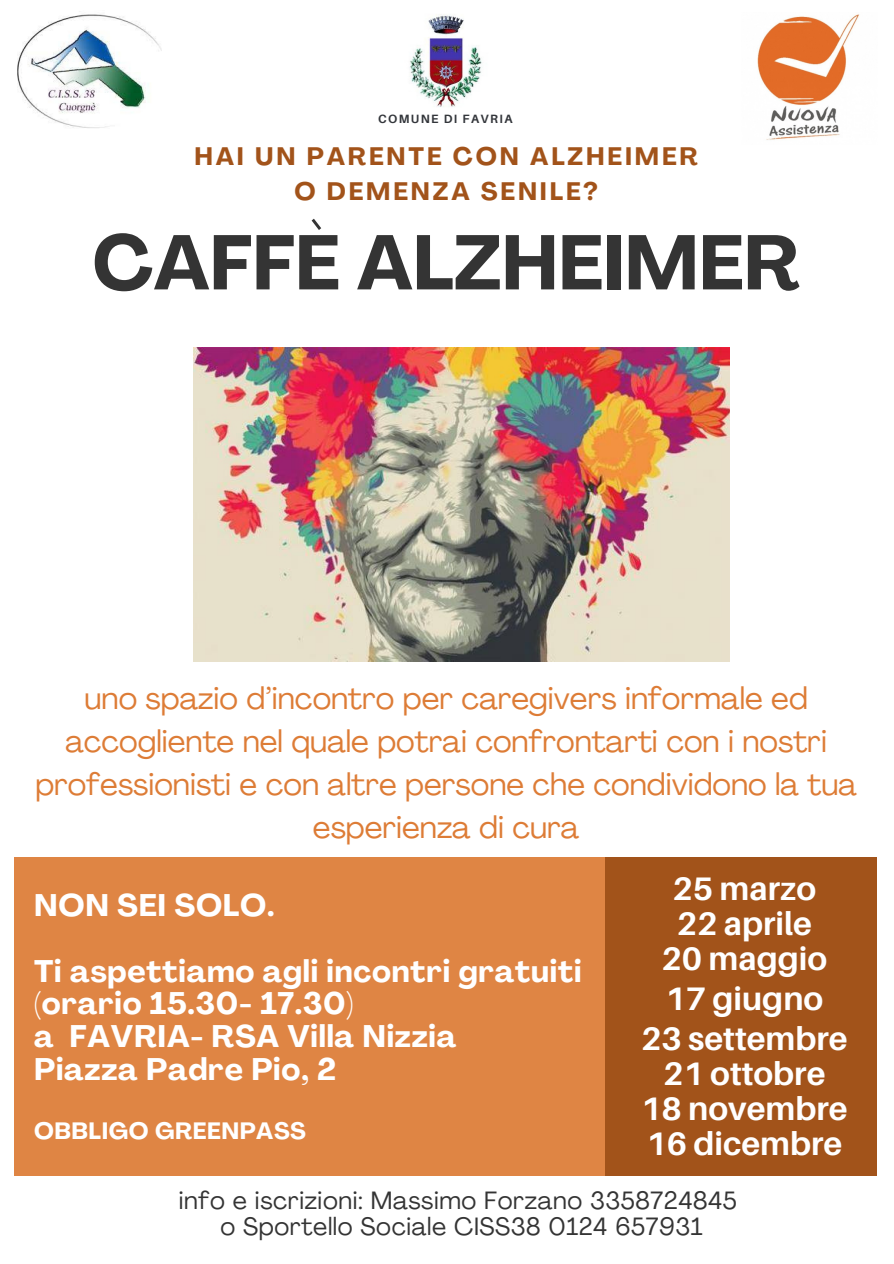
<style>
.page{position:relative;width:894px;height:1264px;background:#fff}
.page>*{position:absolute;margin:0;border:0;box-sizing:border-box;transform-origin:0 0}
.t1{font:700 76.2px "Agrandir";color:#343434}
.t2{font:700 32.55px "Aileron";color:#fff}
.t3{font:30.9px/42.8px "Agrandir";color:#dd7c36;text-align:center}
.t4{font:700 30.75px/32.7px "Agrandir";letter-spacing:.025em;color:#fff}
.t5{font:700 24.9px/34.7px "Agrandir";letter-spacing:.115em;color:#a2531a;text-align:center}
.t6{font:24.75px "Agrandir";letter-spacing:.025em;color:#343434}
.t7{font:700 23.25px "Agrandir";letter-spacing:.025em;color:#fff}
.t8{font:700 12px "Aileron";letter-spacing:.115em;color:#33363b}
</style>
<div class="page">
<div style="left:14px;top:856px;width:594px;height:319px;background:#df8544"></div>
<div style="left:605px;top:856px;width:271px;height:319px;background:#a2531a"></div>
<img style="left:193px;top:347px;width:536px;height:315px">
<img style="left:17px;top:14px;width:144px;height:114px">
<img style="left:757px;top:14px;width:103px;height:126px">
<img style="left:409px;top:14px;width:73px;height:93px">
<p class="t8" style="left:378px;top:111px;width:136px">COMUNE DI FAVRIA</p>
<p class="t5" style="left:194px;top:141px;width:505px">HAI UN PARENTE CON ALZHEIMER<br>O DEMENZA SENILE?</p>
<p class="t1" style="left:92px;top:232px;width:708px">CAFFÈ ALZHEIMER</p>
<p class="t3" style="left:35px;top:680px;width:822px">uno spazio d’incontro per caregivers informale ed accogliente nel quale potrai confrontarti con i nostri professionisti e con altre persone che condividono la tua esperienza di cura</p>
<p class="t4" style="left:34px;top:892px;width:242px">NON SEI SOLO.</p>
<p class="t4" style="left:34px;top:957px;width:548px">Ti aspettiamo agli incontri gratuiti (orario 15.30- 17.30)</p>
<p class="t4" style="left:34px;top:1023px;width:423px">a FAVRIA- RSA Villa Nizzia</p>
<p class="t4" style="left:34px;top:1055px;width:303px">Piazza Padre Pio, 2</p>
<p class="t7" style="left:34px;top:1121px;width:273px">OBBLIGO GREENPASS</p>
<p class="t2" style="left:672px;top:868px;width:145px">25 marzo</p>
<p class="t2" style="left:676px;top:903px;width:137px">22 aprile</p>
<p class="t2" style="left:661px;top:938px;width:167px">20 maggio</p>
<p class="t2" style="left:665px;top:978px;width:159px">17 giugno</p>
<p class="t2" style="left:641px;top:1018px;width:208px">23 settembre</p>
<p class="t2" style="left:663px;top:1053px;width:164px">21 ottobre</p>
<p class="t2" style="left:641px;top:1088px;width:208px">18 novembre</p>
<p class="t2" style="left:646px;top:1123px;width:197px">16 dicembre</p>
<p class="t6" style="left:179px;top:1190px;width:559px">info e iscrizioni: Massimo Forzano 3358724845</p>
<p class="t6" style="left:220px;top:1215px;width:483px">o Sportello Sociale CISS38 0124 657931</p>
</div>
